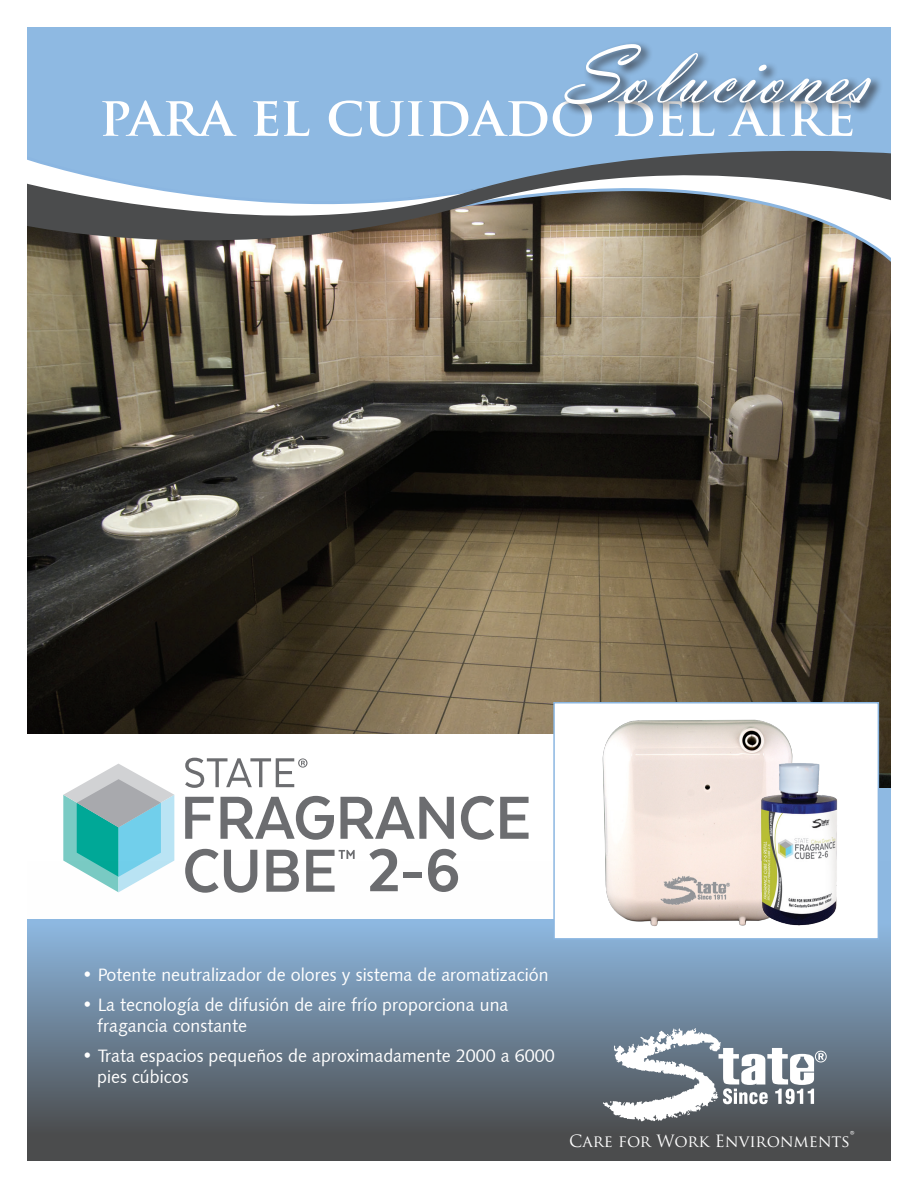
<style>
.page{position:relative;width:918px;height:1188px;background:#fff}
.page>*{position:absolute;margin:0;border:0;box-sizing:border-box;transform-origin:0 0}
.t1{font:85.5px "Vladimir Scr D";color:#fff}
.t2{font:700 69.45px "Texta Narrow";color:#6c6d70}
.t3{font:700 54px "Trajan Pro";color:#fff}
.t4{font:18px "Humanist 531 BT Roman A";color:#fff}
.t5{font:16.5px "Trajan Pro";color:#fff}
.s1{font-size:21px}
</style>
<div class="page">
<img style="left:27px;top:270px;width:864px;height:503px">
<div style="left:27px;top:734px;width:526px;height:178px;background:#fff"></div>
<svg style="left:63px;top:764px;width:111px;height:98px"></svg>
<svg style="left:185px;top:797px;width:29px;height:42px"></svg>
<svg style="left:220px;top:796px;width:114px;height:44px"></svg>
<svg style="left:340px;top:797px;width:114px;height:42px"></svg>
<svg style="left:461px;top:796px;width:33px;height:44px"></svg>
<svg style="left:500px;top:797px;width:29px;height:42px"></svg>
<svg style="left:186px;top:849px;width:71px;height:13px"></svg>
<svg style="left:266px;top:850px;width:32px;height:12px"></svg>
<svg style="left:306px;top:850px;width:49px;height:12px"></svg>
<svg style="left:185px;top:758px;width:123px;height:30px"></svg>
<svg style="left:27px;top:862px;width:864px;height:299px;background:#7b8d9e"></svg>
<div style="left:554px;top:703px;width:324px;height:236px;background:#fff"></div>
<img style="left:602px;top:719px;width:191px;height:207px">
<div style="left:553px;top:702px;width:326px;height:238px;border:2px solid #8bb6e1"></div>
<img style="left:757px;top:758px;width:81px;height:168px">
<div style="left:27px;top:27px;width:864px;height:109px;background:#8eb9e2"></div>
<svg style="left:27px;top:136px;width:864px;height:134px;background:#8e979d"></svg>
<div style="left:562px;top:41px;width:321px;height:76px;background:#231f20;opacity:.75"></div>
<svg style="left:603px;top:1028px;width:224px;height:93px"></svg>
<p class="t1" style="left:564px;top:26px;width:307px">Soluciones</p>
<p class="t3" style="left:99px;top:83px;width:758px">PARA EL CUIDADO DEL AIRE</p>
<p class="t2" style="left:367px;top:835px;width:95px">2-6</p>
<p class="t4" style="left:82px;top:963px;width:468px">• Potente neutralizador de olores y sistema de aromatización</p>
<p class="t4" style="left:82px;top:993px;width:428px">• La tecnología de difusión de aire frío proporciona una</p>
<p class="t4" style="left:97px;top:1014px;width:152px">fragancia constante</p>
<p class="t4" style="left:82px;top:1044px;width:474px">• Trata espacios pequeños de aproximadamente 2000 a 6000</p>
<p class="t4" style="left:97px;top:1065px;width:93px">pies cúbicos</p>
<p class="t5" style="left:569px;top:1130px;width:287px">Care for Work Environments<span class="s1">®</span></p>
</div>
